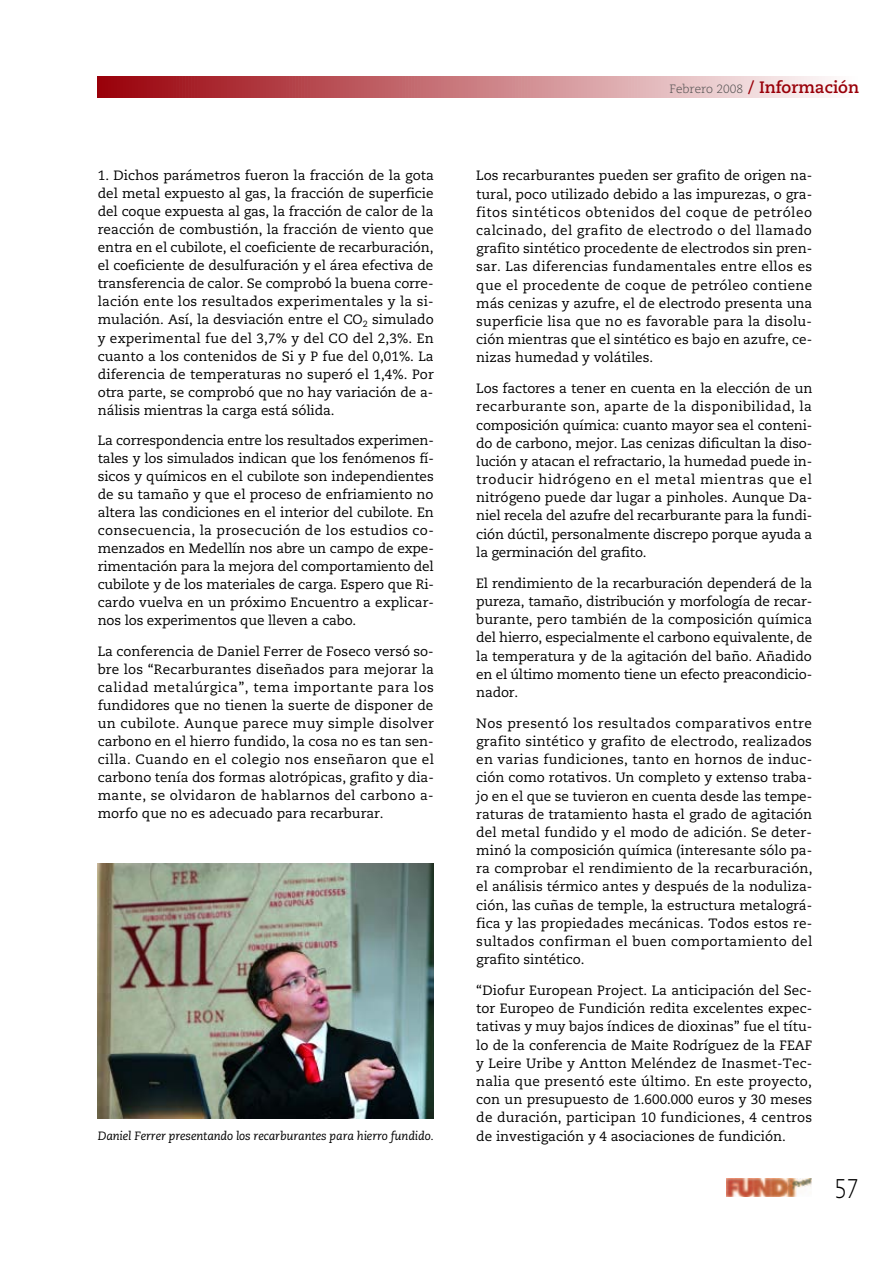
<style>
.page{position:relative;width:893px;height:1263px;background:#fff}
.page>*{position:absolute;margin:0;border:0;box-sizing:border-box;transform-origin:0 0}
.t1{font:300 27px "Caecilia";color:#000;scale:.8 1}
.t2{font:700 16.5px "Caecilia";color:#990009}
.t3{font:13.5px/18.1px "Caecilia";color:#000;text-align:justify}
.t4{font:italic 12px "Caecilia";letter-spacing:-.01em;color:#000}
.s1{font-weight:300;font-size:12px;color:#4d4d4d}
</style>
<div class="page">
<img style="left:98px;top:863px;width:336px;height:255px">
<svg style="left:98px;top:77px;width:730px;height:21px"></svg>
<img style="left:726px;top:1178px;width:85px;height:18px">
<p class="t3" style="left:98px;top:168px;width:338px">1. Dichos parámetros fueron la fracción de la gota del metal expuesto al gas, la fracción de superficie del coque expuesta al gas, la fracción de calor de la reacción de combustión, la fracción de viento que entra en el cubilote, el coeficiente de recarburación, el coeficiente de desulfuración y el área efectiva de transferencia de calor. Se comprobó la buena corre&shy;lación ente los resultados experimentales y la si&shy;mulación. Así, la desviación entre el CO<sub>2</sub> simulado y experimental fue del 3,7% y del CO del 2,3%. En cuanto a los contenidos de Si y P fue del 0,01%. La diferencia de temperaturas no superó el 1,4%. Por otra parte, se comprobó que no hay variación de a&shy;nálisis mientras la carga está sólida.</p>
<p class="t3" style="left:98px;top:433px;width:338px">La correspondencia entre los resultados experimen&shy;tales y los simulados indican que los fenómenos fí&shy;sicos y químicos en el cubilote son independientes de su tamaño y que el proceso de enfriamiento no altera las condiciones en el interior del cubilote. En consecuencia, la prosecución de los estudios co&shy;menzados en Medellín nos abre un campo de expe&shy;rimentación para la mejora del comportamiento del cubilote y de los materiales de carga. Espero que Ri&shy;cardo vuelva en un próximo Encuentro a explicar&shy;nos los experimentos que lleven a cabo.</p>
<p class="t3" style="left:98px;top:643px;width:338px">La conferencia de Daniel Ferrer de Foseco versó so&shy;bre los “Recarburantes diseñados para mejorar la calidad metalúrgica”, tema importante para los fundidores que no tienen la suerte de disponer de un cubilote. Aunque parece muy simple disolver carbono en el hierro fundido, la cosa no es tan sen&shy;cilla. Cuando en el colegio nos enseñaron que el carbono tenía dos formas alotrópicas, grafito y dia&shy;mante, se olvidaron de hablarnos del carbono a&shy;morfo que no es adecuado para recarburar.</p>
<p class="t2" style="left:669px;top:81px;width:191px"><span class="s1">Febrero 2008</span> / Información</p>
<p class="t3" style="left:476px;top:168px;width:338px">Los recarburantes pueden ser grafito de origen na&shy;tural, poco utilizado debido a las impurezas, o gra&shy;fitos sintéticos obtenidos del coque de petróleo calcinado, del grafito de electrodo o del llamado grafito sintético procedente de electrodos sin pren&shy;sar. Las diferencias fundamentales entre ellos es que el procedente de coque de petróleo contiene más cenizas y azufre, el de electrodo presenta una superficie lisa que no es favorable para la disolu&shy;ción mientras que el sintético es bajo en azufre, ce&shy;nizas humedad y volátiles.</p>
<p class="t3" style="left:476px;top:381px;width:338px">Los factores a tener en cuenta en la elección de un recarburante son, aparte de la disponibilidad, la composición química: cuanto mayor sea el conteni&shy;do de carbono, mejor. Las cenizas dificultan la diso&shy;lución y atacan el refractario, la humedad puede in&shy;troducir hidrógeno en el metal mientras que el nitrógeno puede dar lugar a pinholes. Aunque Da&shy;niel recela del azufre del recarburante para la fundi&shy;ción dúctil, personalmente discrepo porque ayuda a la germinación del grafito.</p>
<p class="t3" style="left:476px;top:575px;width:338px">El rendimiento de la recarburación dependerá de la pureza, tamaño, distribución y morfología de recar&shy;burante, pero también de la composición química del hierro, especialmente el carbono equivalente, de la temperatura y de la agitación del baño. Añadido en el último momento tiene un efecto preacondicio&shy;nador.</p>
<p class="t3" style="left:476px;top:715px;width:338px">Nos presentó los resultados comparativos entre grafito sintético y grafito de electrodo, realizados en varias fundiciones, tanto en hornos de induc&shy;ción como rotativos. Un completo y extenso traba&shy;jo en el que se tuvieron en cuenta desde las tempe&shy;raturas de tratamiento hasta el grado de agitación del metal fundido y el modo de adición. Se deter&shy;minó la composición química (interesante sólo pa&shy;ra comprobar el rendimiento de la recarburación, el análisis térmico antes y después de la noduliza&shy;ción, las cuñas de temple, la estructura metalográ&shy;fica y las propiedades mecánicas. Todos estos re&shy;sultados confirman el buen comportamiento del grafito sintético.</p>
<p class="t3" style="left:476px;top:982px;width:338px">“Diofur European Project. La anticipación del Sec&shy;tor Europeo de Fundición redita excelentes expec&shy;tativas y muy bajos índices de dioxinas” fue el títu&shy;lo de la conferencia de Maite Rodríguez de la FEAF y Leire Uribe y Antton Meléndez de Inasmet-Tec&shy;nalia que presentó este último. En este proyecto, con un presupuesto de 1.600.000 euros y 30 meses de duración, participan 10 fundiciones, 4 centros</p>
<p class="t4" style="left:98px;top:1131px;width:338px">Daniel Ferrer presentando los recarburantes para hierro fundido.</p>
<p class="t3" style="left:476px;top:1128px;width:311px">de investigación y 4 asociaciones de fundición.</p>
<p class="t1" style="left:835px;top:1177px;width:32px">57</p>
</div>
